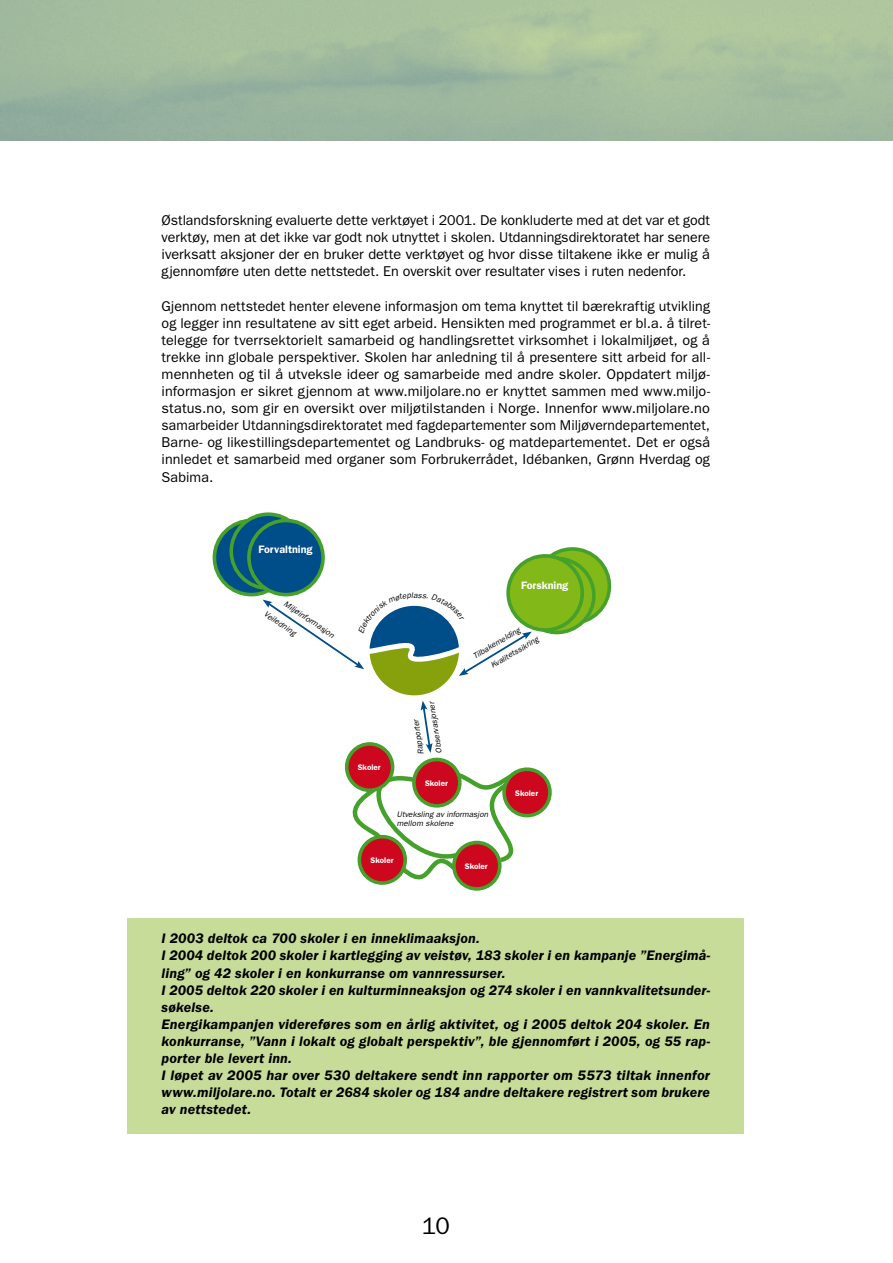
<style>
.page{position:relative;width:893px;height:1263px;background:#fff}
.page>*{position:absolute;margin:0;border:0;box-sizing:border-box;transform-origin:0 0}
.t1{font:24px "Franklin Gothic";color:#000}
.t2{font:14.25px/17.1px "Franklin Gothic";letter-spacing:.005em;color:#000;text-align:justify}
.t3{font:italic 600 14.25px/17.1px "Franklin Gothic";letter-spacing:.01em;color:#000}
.t4{font:600 10.8px "Franklin Gothic";color:#fff}
.t5{font:italic 8.1px/17.1px "Franklin Gothic";letter-spacing:.005em;color:#000}
.t6{font:600 8.1px "Franklin Gothic";color:#fff}
</style>
<div class="page">
<div style="left:127px;top:918px;width:617px;height:215px;background:#c7dc98"></div>
<hr style="left:892px;top:0;width:1px;height:140px;background:#c9dd9b">
<svg style="left:344px;top:765px;width:191px;height:122px"></svg>
<svg style="left:214px;top:520px;width:74px;height:75px"></svg>
<div style="left:213px;top:519px;width:77px;height:77px;border:4px solid #45a12b;border-radius:50%"></div>
<svg style="left:231px;top:514px;width:74px;height:74px"></svg>
<div style="left:229px;top:512px;width:78px;height:78px;border:4px solid #45a12b;border-radius:50%"></div>
<svg style="left:535px;top:549px;width:74px;height:74px"></svg>
<div style="left:533px;top:547px;width:78px;height:78px;border:4px solid #45a12b;border-radius:50%"></div>
<svg style="left:520px;top:558px;width:74px;height:74px"></svg>
<div style="left:518px;top:557px;width:78px;height:77px;border:4px solid #45a12b;border-radius:50%"></div>
<div style="left:508px;top:556px;width:74px;height:74px;background:#83b819;border-radius:50%"></div>
<div style="left:506px;top:554px;width:78px;height:78px;border:4px solid #45a12b;border-radius:50%"></div>
<div style="left:249px;top:520px;width:74px;height:75px;background:#004e89;border-radius:50%"></div>
<div style="left:247px;top:519px;width:78px;height:77px;border:4px solid #45a12b;border-radius:50%"></div>
<div style="left:414px;top:759px;width:46px;height:47px;background:#cc071e;border-radius:50%"></div>
<div style="left:412px;top:758px;width:50px;height:50px;border:4px solid #45a12b;border-radius:50%"></div>
<div style="left:504px;top:769px;width:46px;height:47px;background:#cc071e;border-radius:50%"></div>
<div style="left:502px;top:767px;width:50px;height:50px;border:4px solid #45a12b;border-radius:50%"></div>
<div style="left:347px;top:744px;width:46px;height:46px;background:#cc071e;border-radius:50%"></div>
<div style="left:345px;top:742px;width:49px;height:50px;border:4px solid #45a12b;border-radius:50%"></div>
<div style="left:454px;top:842px;width:46px;height:47px;background:#cc071e;border-radius:50%"></div>
<div style="left:452px;top:841px;width:50px;height:50px;border:4px solid #45a12b;border-radius:50%"></div>
<div style="left:359px;top:837px;width:46px;height:46px;background:#cc071e;border-radius:50%"></div>
<div style="left:358px;top:835px;width:49px;height:50px;border:4px solid #45a12b;border-radius:50%"></div>
<svg style="left:421px;top:701px;width:12px;height:52px"></svg>
<svg style="left:263px;top:592px;width:269px;height:103px"></svg>
<p class="t2" style="left:162px;top:212px;width:550px">Østlandsforskning evaluerte dette verktøyet i 2001. De konkluderte med at det var et godt verktøy, men at det ikke var godt nok utnyttet i skolen. Utdanningsdirektoratet har senere iverksatt aksjoner der en bruker dette verktøyet og hvor disse tiltakene ikke er mulig å gjennomføre uten dette nettstedet. En overskit over resultater vises i ruten nedenfor.</p>
<p class="t2" style="left:162px;top:297px;width:550px">Gjennom nettstedet henter elevene informasjon om tema knyttet til bærekraftig utvikling og legger inn resultatene av sitt eget arbeid. Hensikten med programmet er bl.a. å tilret&shy;telegge for tverrsektorielt samarbeid og handlingsrettet virksomhet i lokalmiljøet, og å trekke inn globale perspektiver. Skolen har anledning til å presentere sitt arbeid for all&shy;mennheten og til å utveksle ideer og samarbeide med andre skoler. Oppdatert miljø&shy;informasjon er sikret gjennom at www.miljolare.no er knyttet sammen med www.miljo&shy;status.no, som gir en oversikt over miljøtilstanden i Norge. Innenfor www.miljolare.no samarbeider Utdanningsdirektoratet med fagdepartementer som Miljøverndepartementet, Barne- og likestillingsdepartementet og Landbruks- og matdepartementet. Det er også innledet et samarbeid med organer som Forbrukerrådet, Idébanken, Grønn Hverdag og Sabima.</p>
<p class="t4" style="left:259px;top:543px;width:56px">Forvaltning</p>
<p class="t6" style="left:248px;top:546px;width:41px">authorities</p>
<p class="t5" style="left:290px;top:596px;width:60px;rotate:34deg">Miljøinformasjon</p>
<p class="t5" style="left:270px;top:606px;width:38px;rotate:34deg">Veiledning</p>
<p class="t4" style="left:521px;top:579px;width:49px">Forskning</p>
<p class="t6" style="left:539px;top:581px;width:36px">Research</p>
<p class="t6" style="left:552px;top:581px;width:43px">institutions</p>
<p class="t6" style="left:358px;top:762px;width:24px">Skoler</p>
<p class="t5" style="left:431px;top:754px;width:53px;rotate:-99deg">Observasjoner</p>
<p class="t5" style="left:413px;top:756px;width:37px;rotate:-99deg">Rapporter</p>
<p class="t6" style="left:425px;top:778px;width:24px">Skoler</p>
<p class="t5" style="left:478px;top:644px;width:55px;text-indent:-10px;rotate:-31deg">Tilbakemelding<br>Kvalitetssikring</p>
<p class="t6" style="left:515px;top:788px;width:24px">Skoler</p>
<p class="t5" style="left:397px;top:809px;width:93px;line-height:9.8px">Utveksling av informasjon mellom skolene</p>
<p class="t6" style="left:371px;top:855px;width:24px">Skoler</p>
<p class="t6" style="left:465px;top:861px;width:24px">Skoler</p>
<p class="t3" style="left:162px;top:930px;width:550px">I 2003 deltok ca 700 skoler i en inneklimaaksjon.<br>I 2004 deltok 200 skoler i kartlegging av veistøv, 183 skoler i en kampanje ”Energimå&shy;ling” og 42 skoler i en konkurranse om vannressurser.<br>I 2005 deltok 220 skoler i en kulturminneaksjon og 274 skoler i en vannkvalitetsunder&shy;søkelse.<br>Energikampanjen videreføres som en årlig aktivitet, og i 2005 deltok 204 skoler. En konkurranse, ”Vann i lokalt og globalt perspektiv”, ble gjennomført i 2005, og 55 rap&shy;porter ble levert inn.<br>I løpet av 2005 har over 530 deltakere sendt inn rapporter om 5573 tiltak innenfor www.miljolare.no. Totalt er 2684 skoler og 184 andre deltakere registrert som brukere av nettstedet.</p>
<h1 class="t1" style="left:422px;top:1212px;width:29px">10</h1>
</div>
